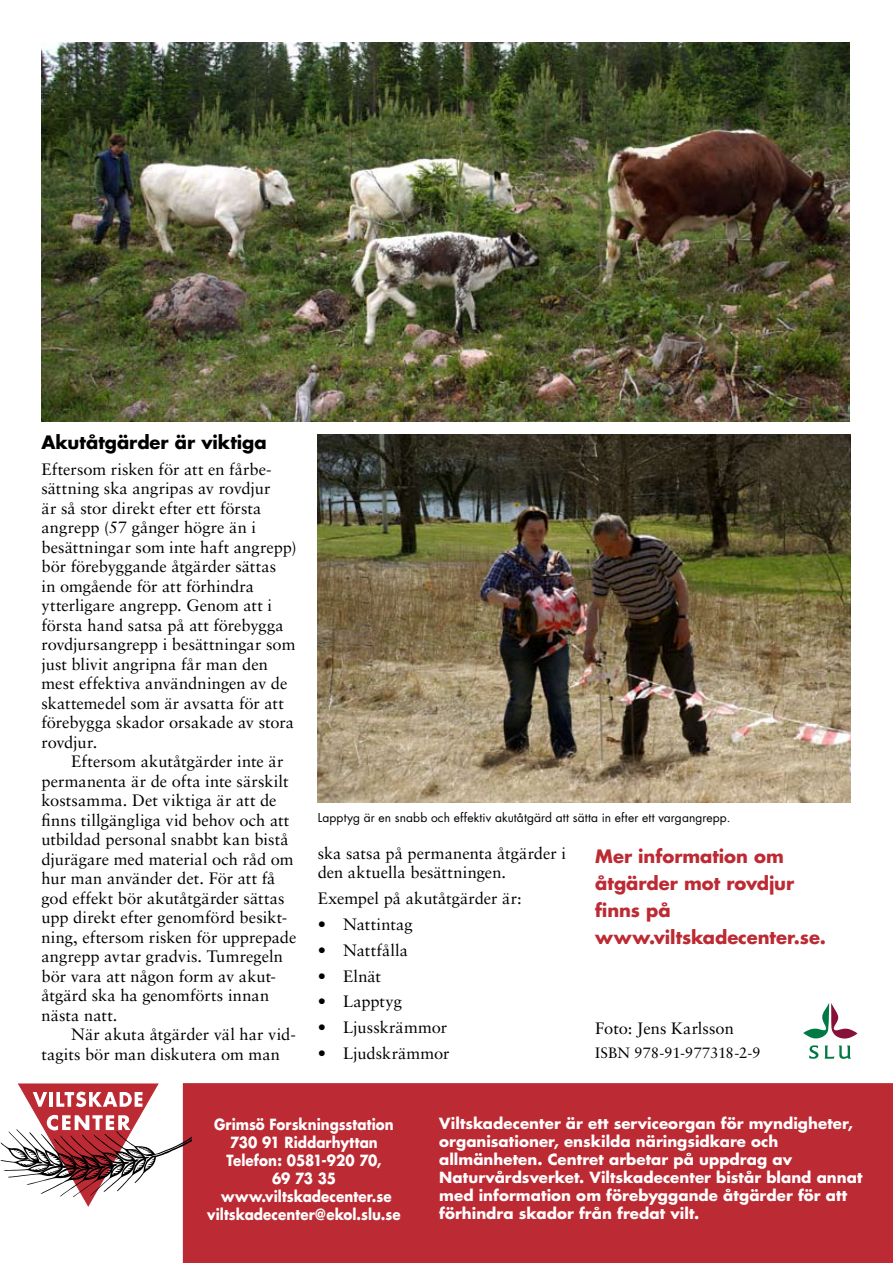
<style>
.page{position:relative;width:893px;height:1263px;background:#fff}
.page>*{position:absolute;margin:0;border:0;box-sizing:border-box;transform-origin:0 0}
.t1{font:700 18px/27px "Futura";color:#bc2a33}
.t2{font:700 18px "Futura";color:#000}
.t3{font:16.5px/19.5px "Sabon";color:#000}
.t4{font:700 15px/18px "Futura";letter-spacing:.005em;color:#fff}
.t5{font:700 15px/18px "Futura";letter-spacing:.005em;color:#fff;text-align:center;scale:.9 1}
.t6{font:15px "Sabon";letter-spacing:.005em;color:#000}
.t7{font:12px "Futura";letter-spacing:.01em;color:#000}
</style>
<div class="page">
<div style="left:183px;top:1083px;width:710px;height:180px;background:#bc2a33"></div>
<svg style="left:803px;top:1003px;width:54px;height:35px"></svg>
<svg style="left:809px;top:1045px;width:9px;height:14px"></svg>
<svg style="left:824px;top:1045px;width:27px;height:14px"></svg>
<svg style="left:1px;top:1083px;width:190px;height:124px"></svg>
<img style="left:41px;top:43px;width:808px;height:378px">
<img style="left:318px;top:435px;width:533px;height:367px">
<p class="t2" style="left:41px;top:430px;width:227px">Akutåtgärder är viktiga</p>
<p class="t3" style="left:41px;top:459px;width:257px">Eftersom risken för att en fårbe&shy;sättning ska angripas av rovdjur<br>är så stor direkt efter ett första angrepp (57 gånger högre än i besättningar som inte haft angrepp) bör förebyggande åtgärder sättas<br>in omgående för att förhindra ytterligare angrepp. Genom att i första hand satsa på att förebygga rovdjursangrepp i besättningar som just blivit angripna får man den mest effektiva användningen av de skattemedel som är avsatta för att förebygga skador orsakade av stora rovdjur.</p>
<p class="t3" style="left:41px;top:751px;width:256px;text-indent:30px">Eftersom akutåtgärder inte är permanenta är de ofta inte särskilt kostsamma. Det viktiga är att de finns tillgängliga vid behov och att utbildad personal snabbt kan bistå djurägare med material och råd om hur man använder det. För att få god effekt bör akutåtgärder sättas upp direkt efter genomförd besikt&shy;ning, eftersom risken för upprepade angrepp avtar gradvis. Tumregeln bör vara att någon form av akut&shy;åtgärd ska ha genomförts innan nästa natt.</p>
<p class="t3" style="left:41px;top:1024px;width:256px;text-indent:30px">När akuta åtgärder väl har vid&shy;tagits bör man diskutera om man</p>
<p class="t7" style="left:318px;top:810px;width:414px">Lapptyg är en snabb och effektiv akutåtgärd att sätta in efter ett vargangrepp.</p>
<p class="t3" style="left:318px;top:843px;width:250px">ska satsa på permanenta åtgärder i den aktuella besättningen.</p>
<p class="t3" style="left:318px;top:888px;width:206px">Exempel på akutåtgärder är:</p>
<p class="t3" style="left:318px;top:914px;width:96px">• Nattintag</p>
<p class="t3" style="left:318px;top:940px;width:92px">• Nattfålla</p>
<p class="t3" style="left:318px;top:966px;width:65px">• Elnät</p>
<p class="t3" style="left:318px;top:992px;width:86px">• Lapptyg</p>
<p class="t3" style="left:318px;top:1018px;width:131px">• Ljusskrämmor</p>
<p class="t3" style="left:318px;top:1043px;width:134px">• Ljudskrämmor</p>
<p class="t1" style="left:595px;top:842px;width:232px">Mer information om åtgärder mot rovdjur finns på www.viltskadecenter.se.</p>
<p class="t3" style="left:595px;top:1019px;width:140px">Foto: Jens Karlsson</p>
<p class="t6" style="left:595px;top:1044px;width:167px">ISBN 978-91-977318-2-9</p>
<p class="t5" style="left:207px;top:1115px;width:216px">Grimsö Forskningsstation<br>730 91 Riddarhyttan<br>Telefon: 0581-920 70,<br>69 73 35 www.viltskadecenter.se viltskadecenter@ekol.slu.se</p>
<p class="t4" style="left:439px;top:1114px;width:425px">Viltskadecenter är ett serviceorgan för myndigheter, organisationer, enskilda näringsidkare och allmänheten. Centret arbetar på uppdrag av Naturvårdsverket. Viltskadecenter bistår bland annat med information om förebyggande åtgärder för att förhindra skador från fredat vilt.</p>
</div>
